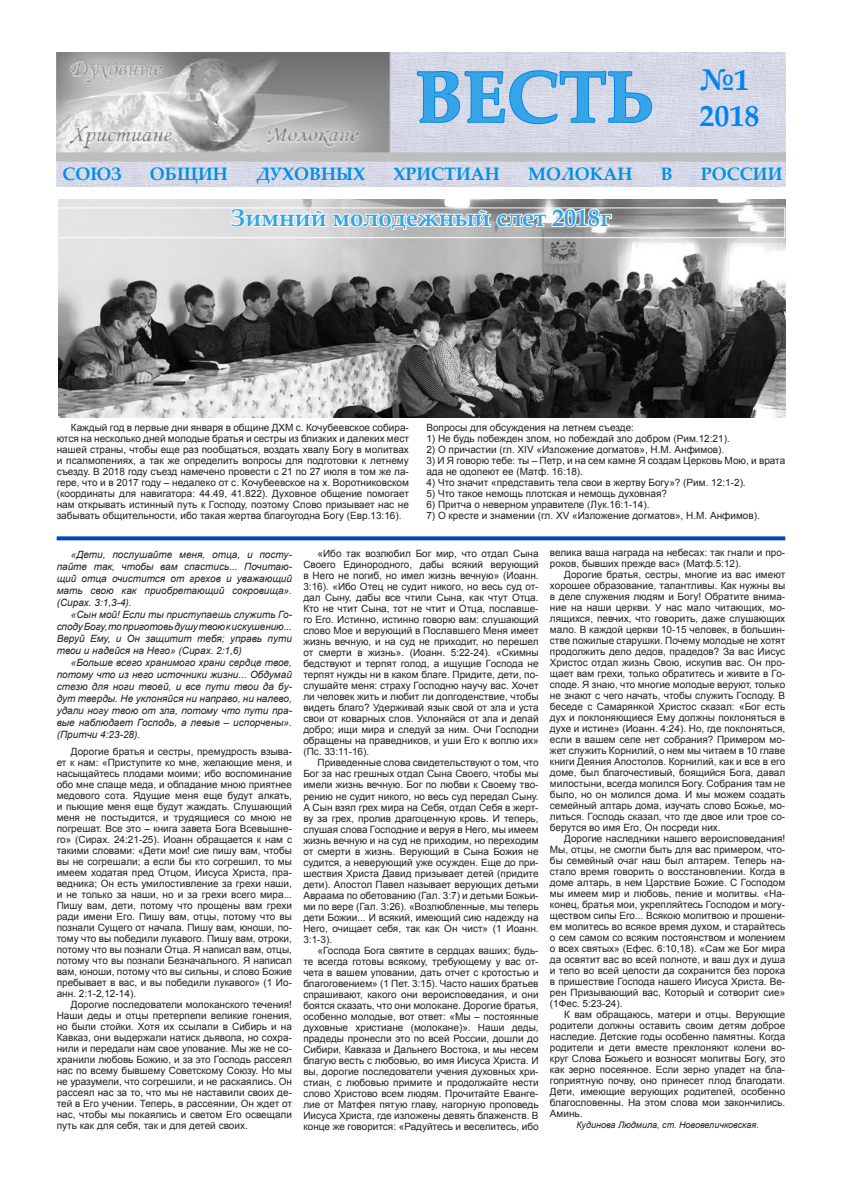
<style>
.page{position:relative;width:842px;height:1191px;background:#fff}
.page>*{position:absolute;margin:0;border:0;box-sizing:border-box;transform-origin:0 0}
.t1{font:700 72px "Palatino Linotype";color:#36a4e6}
.t2{font:700 30px "Palatino Linotype";color:#0085f0}
.Заголовок_1{font:700 24px "Book Antiqua";color:#36a4e6}
.t3{font:700 18px "Palatino Linotype";color:#0090e7}
.Текст{font:10px/11px "Arial";color:#231f20;text-align:justify}
.Эпиграф{font:italic 10px/12px "Arial";color:#231f20;text-align:justify}
.Автор{font:italic 9px "Arial";color:#231f20}
</style>
<div class="page">
<img style="left:59px;top:200px;width:726px;height:217px">
<img style="left:57px;top:52px;width:728px;height:135px">
<svg style="left:57px;top:536px;width:728px;height:4px;background:#1757c8"></svg>
<svg style="left:229px;top:52px;width:424px;height:365px;background:#999ca1"></svg>
<div style="left:57px;top:207px;width:728px;height:31px;border:1px solid #fff"></div>
<p class="t1" style="left:416px;top:46px;width:241px">ВЕСТЬ</p>
<p class="t2" style="left:699px;top:58px;width:51px">№1</p>
<p class="t2" style="left:699px;top:94px;width:61px">2018</p>
<p class="t3" style="left:62px;top:161px;width:61px">СОЮЗ</p>
<p class="t3" style="left:150px;top:161px;width:79px">ОБЩИН</p>
<p class="t3" style="left:256px;top:161px;width:111px">ДУХОВНЫХ</p>
<p class="t3" style="left:393px;top:161px;width:108px">ХРИСТИАН</p>
<p class="t3" style="left:528px;top:161px;width:106px">МОЛОКАН</p>
<p class="t3" style="left:661px;top:161px;width:13px">В</p>
<p class="t3" style="left:701px;top:161px;width:83px">РОССИИ</p>
<p class="Заголовок_1" style="left:231px;top:201px;width:382px">Зимний молодежный слет 2018г</p>
<p class="Текст" style="left:57px;top:422px;width:354px;text-indent:14px">Каждый год в первые дни января в общине ДХМ с. Кочубеевское собира&shy;ются на несколько дней молодые братья и сестры из близких и далеких мест нашей страны, чтобы еще раз пообщаться, воздать хвалу Богу в молитвах и псалмопениях, а так же определить вопросы для подготовки к летнему съезду. В 2018 году съезд намечено провести с 21 по 27 июля в том же ла&shy;гере, что и в 2017 году – недалеко от с. Кочубеевское на х. Воротниковском (координаты для навигатора: 44.49, 41.822). Духовное общение помогает нам открывать истинный путь к Господу, поэтому Слово призывает нас не забывать общительности, ибо такая жертва благоугодна Богу (Евр.13:16).</p>
<p class="Текст" style="left:426px;top:422px;width:209px">Вопросы для обсуждения на летнем съезде:</p>
<p class="Текст" style="left:426px;top:433px;width:305px">1) Не будь побежден злом, но побеждай зло добром (Рим.12:21).</p>
<p class="Текст" style="left:426px;top:444px;width:299px">2) О причастии (гл. XIV «Изложение догматов», Н.М. Анфимов).</p>
<p class="Текст" style="left:426px;top:455px;width:360px">3) И Я говорю тебе: ты – Петр, и на сем камне Я создам Церковь Мою, и врата ада не одолеют ее (Матф. 16:18).</p>
<p class="Текст" style="left:426px;top:477px;width:321px">4) Что значит «представить тела свои в жертву Богу»? (Рим. 12:1-2).</p>
<p class="Текст" style="left:426px;top:488px;width:242px">5) Что такое немощь плотская и немощь духовная?</p>
<p class="Текст" style="left:426px;top:499px;width:225px">6) Притча о неверном управителе (Лук.16:1-14).</p>
<p class="Текст" style="left:426px;top:510px;width:335px">7) О кресте и знамении (гл. XV «Изложение догматов», Н.М. Анфимов).</p>
<p class="Эпиграф" style="left:57px;top:549px;width:237px;text-indent:14px">«Дети, послушайте меня, отца, и посту&shy;пайте так, чтобы вам спастись... Почитаю&shy;щий отца очистится от грехов и уважающий мать свою как приобретающий сокровища». (Сирах. 3:1,3-4).</p>
<p class="Эпиграф" style="left:57px;top:609px;width:237px;text-indent:14px">«Сын мой! Если ты приступаешь служить Го&shy;споду Богу, то приготовь душу твою к искушению...<br>Веруй Ему, и Он защитит тебя; управь пути твои и надейся на Него» (Сирах. 2:1,6)</p>
<p class="Эпиграф" style="left:57px;top:657px;width:237px;text-indent:14px">«Больше всего хранимого храни сердце твое, потому что из него источники жизни... Обдумай стезю для ноги твоей, и все пути твои да бу&shy;дут тверды. Не уклоняйся ни направо, ни налево, удали ногу твою от зла, потому что пути пра&shy;вые наблюдает Господь, а левые – испорчены». (Притчи 4:23-28).</p>
<p class="Текст" style="left:57px;top:746px;width:237px;text-indent:14px">Дорогие братья и сестры, премудрость взыва&shy;ет к нам: «Приступите ко мне, желающие меня, и насыщайтесь плодами моими; ибо воспоминание обо мне слаще меда, и обладание мною приятнее медового сота. Ядущие меня еще будут алкать, и пьющие меня еще будут жаждать. Слушающий меня не постыдится, и трудящиеся со мною не погрешат. Все это – книга завета Бога Всевышне&shy;го» (Сирах. 24:21-25). Иоанн обращается к нам с такими словами: «Дети мои! сие пишу вам, чтобы вы не согрешали; а если бы кто согрешил, то мы имеем ходатая пред Отцом, Иисуса Христа, пра&shy;ведника; Он есть умилостивление за грехи наши, и не только за наши, но и за грехи всего мира...<br>Пишу вам, дети, потому что прощены вам грехи ради имени Его. Пишу вам, отцы, потому что вы познали Сущего от начала. Пишу вам, юноши, по&shy;тому что вы победили лукавого. Пишу вам, отроки, потому что вы познали Отца. Я написал вам, отцы, потому что вы познали Безначального. Я написал вам, юноши, потому что вы сильны, и слово Божие пребывает в вас, и вы победили лукавого» (1 Ио&shy;анн. 2:1-2,12-14).</p>
<p class="Текст" style="left:57px;top:999px;width:237px;text-indent:14px">Дорогие последователи молоканского течения!<br>Наши деды и отцы претерпели великие гонения, но были стойки. Хотя их ссылали в Сибирь и на Кавказ, они выдержали натиск дьявола, но сохра&shy;нили и передали нам свое упование. Мы же не со&shy;хранили любовь Божию, и за это Господь рассеял нас по всему бывшему Советскому Союзу. Но мы не уразумели, что согрешили, и не раскаялись. Он рассеял нас за то, что мы не наставили своих де&shy;тей в Его учении. Теперь, в рассеянии, Он ждет от нас, чтобы мы покаялись и светом Его освещали путь как для себя, так и для детей своих.</p>
<p class="Текст" style="left:303px;top:548px;width:237px;text-indent:14px">«Ибо так возлюбил Бог мир, что отдал Сына Своего Единородного, дабы всякий верующий в Него не погиб, но имел жизнь вечную» (Иоанн.<br>3:16). «Ибо Отец не судит никого, но весь суд от&shy;дал Сыну, дабы все чтили Сына, как чтут Отца.<br>Кто не чтит Сына, тот не чтит и Отца, пославше&shy;го Его. Истинно, истинно говорю вам: слушающий слово Мое и верующий в Пославшего Меня имеет жизнь вечную, и на суд не приходит, но перешел от смерти в жизнь». (Иоанн. 5:22-24). «Скимны бедствуют и терпят голод, а ищущие Господа не терпят нужды ни в каком благе. Придите, дети, по&shy;слушайте меня: страху Господню научу вас. Хочет ли человек жить и любит ли долгоденствие, чтобы видеть благо? Удерживай язык свой от зла и уста свои от коварных слов. Уклоняйся от зла и делай добро; ищи мира и следуй за ним. Очи Господни обращены на праведников, и уши Его к воплю их» (Пс. 33:11-16).</p>
<p class="Текст" style="left:303px;top:757px;width:237px;text-indent:14px">Приведенные слова свидетельствуют о том, что Бог за нас грешных отдал Сына Своего, чтобы мы имели жизнь вечную. Бог по любви к Своему тво&shy;рению не судит никого, но весь суд передал Сыну.<br>А Сын взял грех мира на Себя, отдал Себя в жерт&shy;ву за грех, пролив драгоценную кровь. И теперь, слушая слова Господние и веруя в Него, мы имеем жизнь вечную и на суд не приходим, но переходим от смерти в жизнь. Верующий в Сына Божия не судится, а неверующий уже осужден. Еще до при&shy;шествия Христа Давид призывает детей (придите дети). Апостол Павел называет верующих детьми Авраама по обетованию (Гал. 3:7) и детьми Божьи&shy;ми по вере (Гал. 3:26). «Возлюбленные, мы теперь дети Божии... И всякий, имеющий сию надежду на Него, очищает себя, так как Он чист» (1 Иоанн.<br>3:1-3).</p>
<p class="Текст" style="left:303px;top:944px;width:237px;text-indent:14px">«Господа Бога святите в сердцах ваших; будь&shy;те всегда готовы всякому, требующему у вас от&shy;чета в вашем уповании, дать отчет с кротостью и благоговением» (1 Пет. 3:15). Часто наших братьев спрашивают, какого они вероисповедания, и они боятся сказать, что они молокане. Дорогие братья, особенно молодые, вот ответ: «Мы – постоянные духовные христиане (молокане)». Наши деды, прадеды пронесли это по всей России, дошли до Сибири, Кавказа и Дальнего Востока, и мы несем благую весть с любовью, во имя Иисуса Христа. И вы, дорогие последователи учения духовных хри&shy;стиан, с любовью примите и продолжайте нести слово Христово всем людям. Прочитайте Еванге&shy;лие от Матфея пятую главу, нагорную проповедь Иисуса Христа, где изложены девять блаженств. В конце же говорится: «Радуйтесь и веселитесь, ибо</p>
<p class="Текст" style="left:550px;top:547px;width:237px">велика ваша награда на небесах: так гнали и про&shy;роков, бывших прежде вас» (Матф.5:12).</p>
<p class="Текст" style="left:550px;top:569px;width:237px;text-indent:14px">Дорогие братья, сестры, многие из вас имеют хорошее образование, талантливы. Как нужны вы в деле служения людям и Богу! Обратите внима&shy;ние на наши церкви. У нас мало читающих, мо&shy;лящихся, певчих, что говорить, даже слушающих мало. В каждой церкви 10-15 человек, в большин&shy;стве пожилые старушки. Почему молодые не хотят продолжить дело дедов, прадедов? За вас Иисус Христос отдал жизнь Свою, искупив вас. Он про&shy;щает вам грехи, только обратитесь и живите в Го&shy;споде. Я знаю, что многие молодые веруют, только не знают с чего начать, чтобы служить Господу. В беседе с Самарянкой Христос сказал: «Бог есть дух и поклоняющиеся Ему должны поклоняться в духе и истине» (Иоанн. 4:24). Но, где поклоняться, если в вашем селе нет собрания? Примером мо&shy;жет служить Корнилий, о нем мы читаем в 10 главе книги Деяния Апостолов. Корнилий, как и все в его доме, был благочестивый, боящийся Бога, давал милостыни, всегда молился Богу. Собрания там не было, но он молился дома. И мы можем создать семейный алтарь дома, изучать слово Божье, мо&shy;литься. Господь сказал, что где двое или трое со&shy;берутся во имя Его, Он посреди них.</p>
<p class="Текст" style="left:550px;top:833px;width:237px;text-indent:14px">Дорогие наследники нашего вероисповедания!<br>Мы, отцы, не смогли быть для вас примером, что&shy;бы семейный очаг наш был алтарем. Теперь на&shy;стало время говорить о восстановлении. Когда в доме алтарь, в нем Царствие Божие. С Господом мы имеем мир и любовь, пение и молитвы. «На&shy;конец, братья мои, укрепляйтесь Господом и могу&shy;ществом сипы Его... Всякою молитвою и прошени&shy;ем молитесь во всякое время духом, и старайтесь о сем самом со всяким постоянством и молением о всех святых» (Ефес. 6:10,18). «Сам же Бог мира да освятит вас во всей полноте, и ваш дух и душа и тело во всей целости да сохранится без порока в пришествие Господа нашего Иисуса Христа. Ве&shy;рен Призывающий вас, Который и сотворит сие» (1Фес. 5:23-24).</p>
<p class="Текст" style="left:550px;top:1009px;width:237px;text-indent:14px">К вам обращаюсь, матери и отцы. Верующие родители должны оставить своим детям доброе наследие. Детские годы особенно памятны. Когда родители и дети вместе преклоняют колени во&shy;круг Слова Божьего и возносят молитвы Богу, это как зерно посеянное. Если зерно упадет на бла&shy;гоприятную почву, оно принесет плод благодати.<br>Дети, имеющие верующих родителей, особенно благословенны. На этом слова мои закончились.<br>Аминь.</p>
<p class="Автор" style="left:576px;top:1118px;width:184px">Кудинова Людмила, ст. Нововеличковская.</p>
</div>
